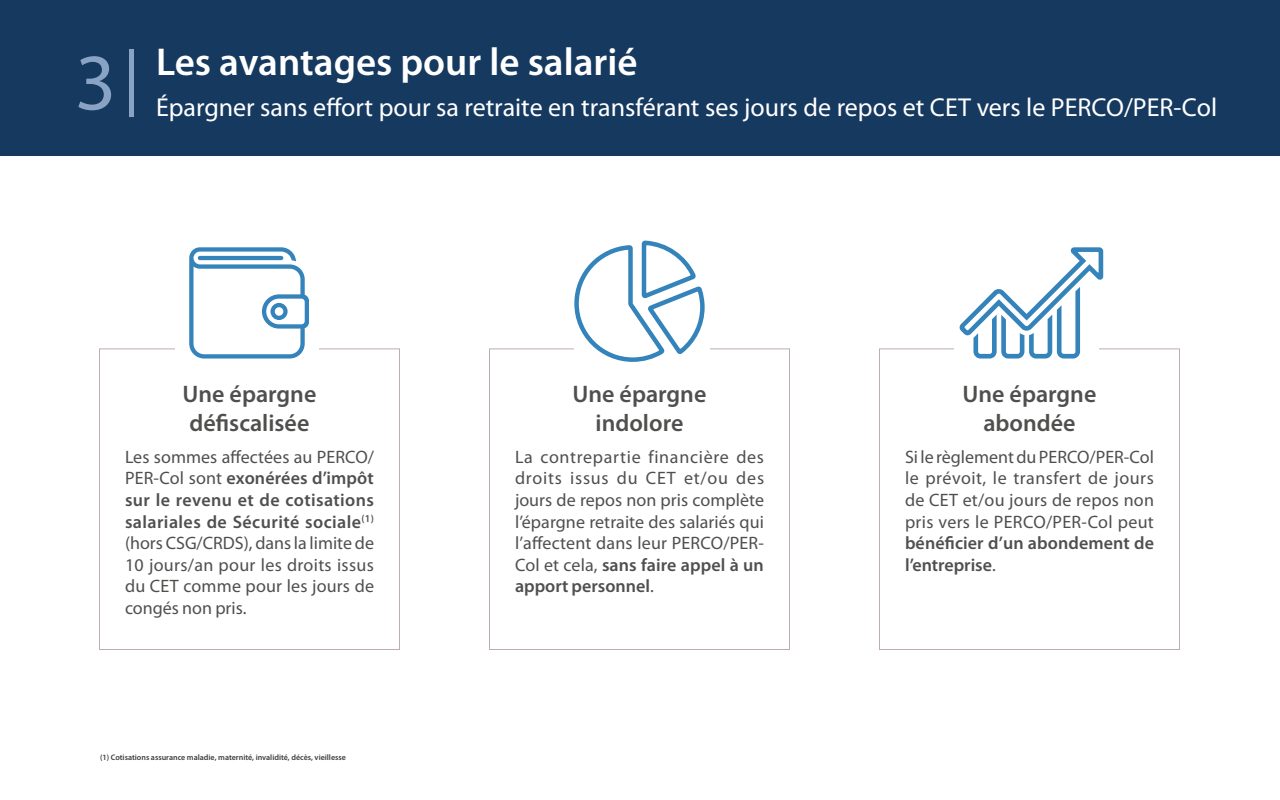
<style>
.page{position:relative;width:1280px;height:800px;background:#fff}
.page>*{position:absolute;margin:0;border:0;box-sizing:border-box;transform-origin:0 0}
.t1{font:80.6px "Myriad Pro";color:#89a3c5}
.t2{font:600 39px "Myriad Pro";color:#fff}
.t3{font:26px "Myriad Pro";color:#fff}
.t4{font:600 24px/28.8px "Myriad Pro";color:#3c3c3b;text-align:center}
.t5{font:18px/21.6px "Myriad Pro";letter-spacing:.01em;color:#3c3c3b;text-align:justify}
.t6{font:600 18px/21.6px "Myriad Pro";letter-spacing:.005em;color:#3c3c3b}
.t7{font:600 8px "Myriad Pro";color:#3c3c3b}
.s1{font-weight:600}
.s2{font-weight:400}
</style>
<div class="page">
<div style="left:99px;top:348px;width:301px;height:302px;border:1px solid #b5a4a8"></div>
<div style="left:175px;top:332px;width:143px;height:30px;background:#fff"></div>
<svg style="left:189px;top:247px;width:120px;height:112px"></svg>
<div style="left:879px;top:348px;width:301px;height:302px;border:1px solid #b5a4a8"></div>
<div style="left:955px;top:332px;width:144px;height:30px;background:#fff"></div>
<svg style="left:959px;top:247px;width:144px;height:112px"></svg>
<div style="left:489px;top:348px;width:301px;height:302px;border:1px solid #b5a4a8"></div>
<div style="left:574px;top:332px;width:136px;height:30px;background:#fff"></div>
<svg style="left:574px;top:241px;width:131px;height:121px"></svg>
<div style="left:0;top:0;width:1280px;height:156px;background:#163960"></div>
<div style="left:129px;top:49px;width:5px;height:68px;background:#89a3c5"></div>
<h1 class="t1" style="left:75px;top:33px;width:43px">3</h1>
<h2 class="t2" style="left:156px;top:41px;width:483px">Les avantages pour le salarié</h2>
<h3 class="t3" style="left:156px;top:91px;width:1063px">Épargner sans effort pour sa retraite en transférant ses jours de repos et CET vers le PERCO/PER-Col</h3>
<h3 class="t4" style="left:183px;top:380px;width:135px;text-align:left">Une épargne défiscalisée</h3>
<p class="t5" style="left:125px;top:446px;width:251px">Les sommes affectées au PERCO/ PER-Col sont <span class="s1">exonérées d’impôt sur le revenu et de cotisations salariales de Sécurité sociale</span><sup>(1) </sup>(hors CSG/CRDS), dans la limite de 10 jours/an pour les droits issus du CET comme pour les jours de congés non pris.</p>
<h3 class="t4" style="left:573px;top:380px;width:135px">Une épargne indolore</h3>
<p class="t5" style="left:515px;top:446px;width:251px">La contrepartie financière des droits issus du CET et/ou des jours de repos non pris complète l’épargne retraite des salariés qui l’affectent dans leur PERCO/PER-Col et cela, <span class="s1">sans faire appel à un apport personnel</span>.</p>
<h3 class="t4" style="left:963px;top:380px;width:135px">Une épargne abondée</h3>
<p class="t5" style="left:905px;top:446px;width:251px">Si le règlement du PERCO/PER-Col le prévoit, le transfert de jours de CET et/ou jours de repos non pris vers le PERCO/PER-Col peut</p>
<p class="t6" style="left:905px;top:533px;width:251px">bénéficier d’un abondement de l’entreprise<span class="s2">.</span></p>
<p class="t7" style="left:100px;top:753px;width:247px">(1) Cotisations assurance maladie, maternité, invalidité, décès, vieillesse</p>
</div>
